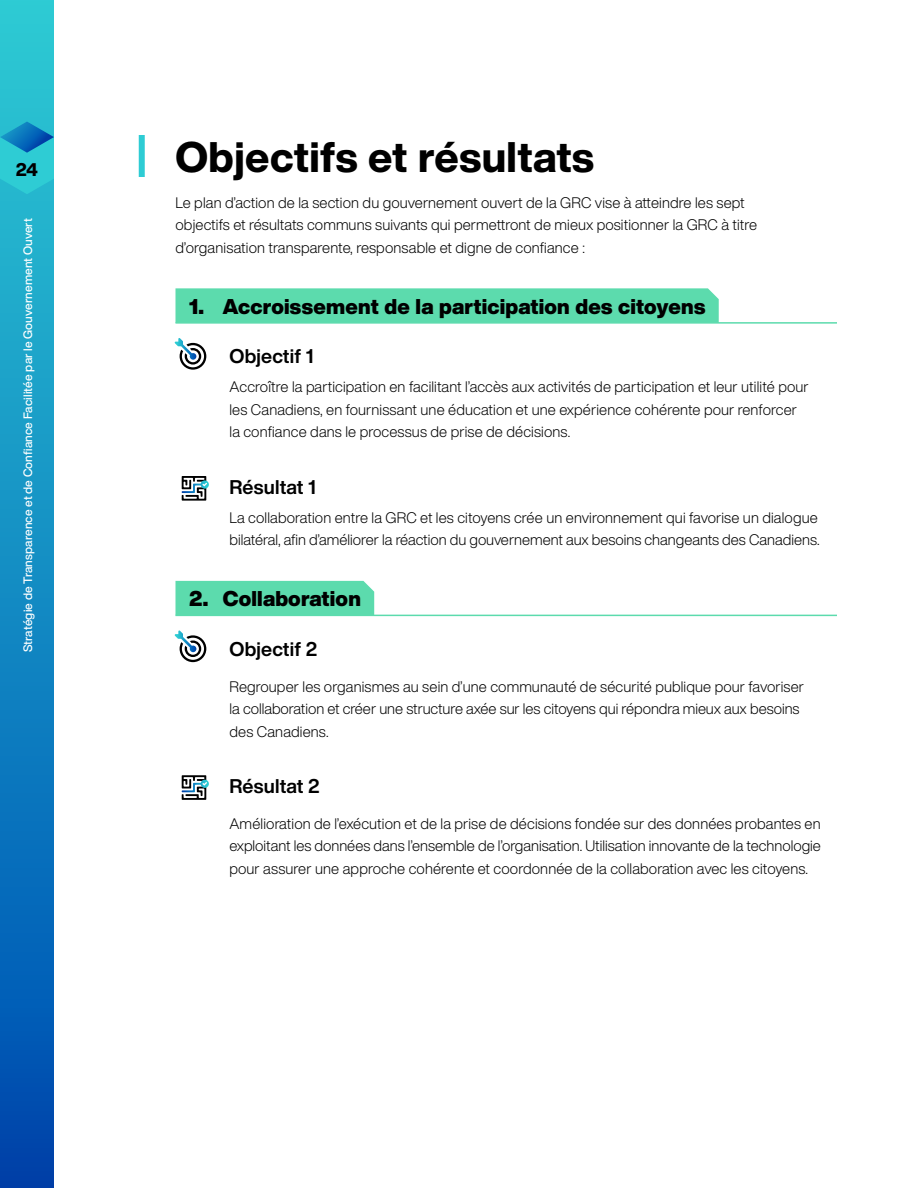
<style>
.page{position:relative;width:918px;height:1188px;background:#fff}
.page>*{position:absolute;margin:0;border:0;box-sizing:border-box;transform-origin:0 0}
.t1{font:800 42px "Helvetica Now Display";letter-spacing:.01em;color:#000}
.H3_Goals_Observations{font:900 21px "Helvetica Now Display";letter-spacing:.01em;color:#000}
.H4_Opportunities{font:700 19.5px "Helvetica Now Display";letter-spacing:.01em;color:#000}
.t2{font:800 18px "Helvetica Now Display";color:#000}
.P_opportunities_indent{font:300 15px/22.5px "Helvetica Now Display";letter-spacing:.01em;color:#000}
.t3{font:500 12px "Helvetica Now Display";letter-spacing:.01em;color:#fff}
</style>
<div class="page">
<div style="left:139px;top:135px;width:6px;height:42px;background:#2eccd4"></div>
<div style="left:176px;top:288px;width:543px;height:34px;background:#5cdbad"></div>
<hr style="left:176px;top:322px;width:661px;height:2px;background:#5cdbad">
<div style="left:176px;top:581px;width:198px;height:34px;background:#5cdbad"></div>
<hr style="left:176px;top:615px;width:661px;height:1px;background:#5cdbad">
<svg style="left:175px;top:338px;width:31px;height:32px"></svg>
<svg style="left:182px;top:476px;width:27px;height:25px"></svg>
<svg style="left:175px;top:631px;width:31px;height:31px"></svg>
<svg style="left:182px;top:775px;width:27px;height:25px"></svg>
<div style="left:0;top:0;width:54px;height:1188px;background:linear-gradient(to bottom,#2ccdd5,#0047af)"></div>
<svg style="left:0;top:122px;width:54px;height:72px;background:#24b3cd"></svg>
<p class="t2" style="left:16px;top:157px;width:24px">24</p>
<p class="t3" style="left:20px;top:652px;width:436px;rotate:-90deg">Stratégie de Transparence et de Confiance Facilitée par le Gouvernement Ouvert</p>
<h2 class="t1" style="left:176px;top:128px;width:420px">Objectifs et résultats</h2>
<p class="P_opportunities_indent" style="left:176px;top:191px;width:583px">Le plan d’action de la section du gouvernement ouvert de la GRC vise à atteindre les sept objectifs et résultats communs suivants qui permettront de mieux positionner la GRC à titre d’organisation transparente, responsable et digne de confiance :</p>
<h3 class="H3_Goals_Observations" style="left:189px;top:291px;width:518px">1. Accroissement de la participation des citoyens</h3>
<h3 class="H4_Opportunities" style="left:230px;top:343px;width:86px">Objectif 1</h3>
<p class="P_opportunities_indent" style="left:230px;top:376px;width:581px">Accroître la participation en facilitant l’accès aux activités de participation et leur utilité pour les Canadiens, en fournissant une éducation et une expérience cohérente pour renforcer la confiance dans le processus de prise de décisions.</p>
<h3 class="H4_Opportunities" style="left:230px;top:473px;width:88px">Résultat 1</h3>
<p class="P_opportunities_indent" style="left:230px;top:506px;width:592px">La collaboration entre la GRC et les citoyens crée un environnement qui favorise un dialogue bilatéral, afin d’améliorer la réaction du gouvernement aux besoins changeants des Canadiens.</p>
<h3 class="H3_Goals_Observations" style="left:189px;top:584px;width:173px">2. Collaboration</h3>
<h3 class="H4_Opportunities" style="left:230px;top:635px;width:89px">Objectif 2</h3>
<p class="P_opportunities_indent" style="left:230px;top:675px;width:576px">Regrouper les organismes au sein d’une communauté de sécurité publique pour favoriser la collaboration et créer une structure axée sur les citoyens qui répondra mieux aux besoins des Canadiens.</p>
<h3 class="H4_Opportunities" style="left:230px;top:772px;width:92px">Résultat 2</h3>
<p class="P_opportunities_indent" style="left:230px;top:812px;width:593px;text-align:justify">Amélioration de l’exécution et de la prise de décisions fondée sur des données probantes en exploitant les données dans l’ensemble de l’organisation. Utilisation innovante de la technologie pour assurer une approche cohérente et coordonnée de la collaboration avec les citoyens.</p>
</div>
